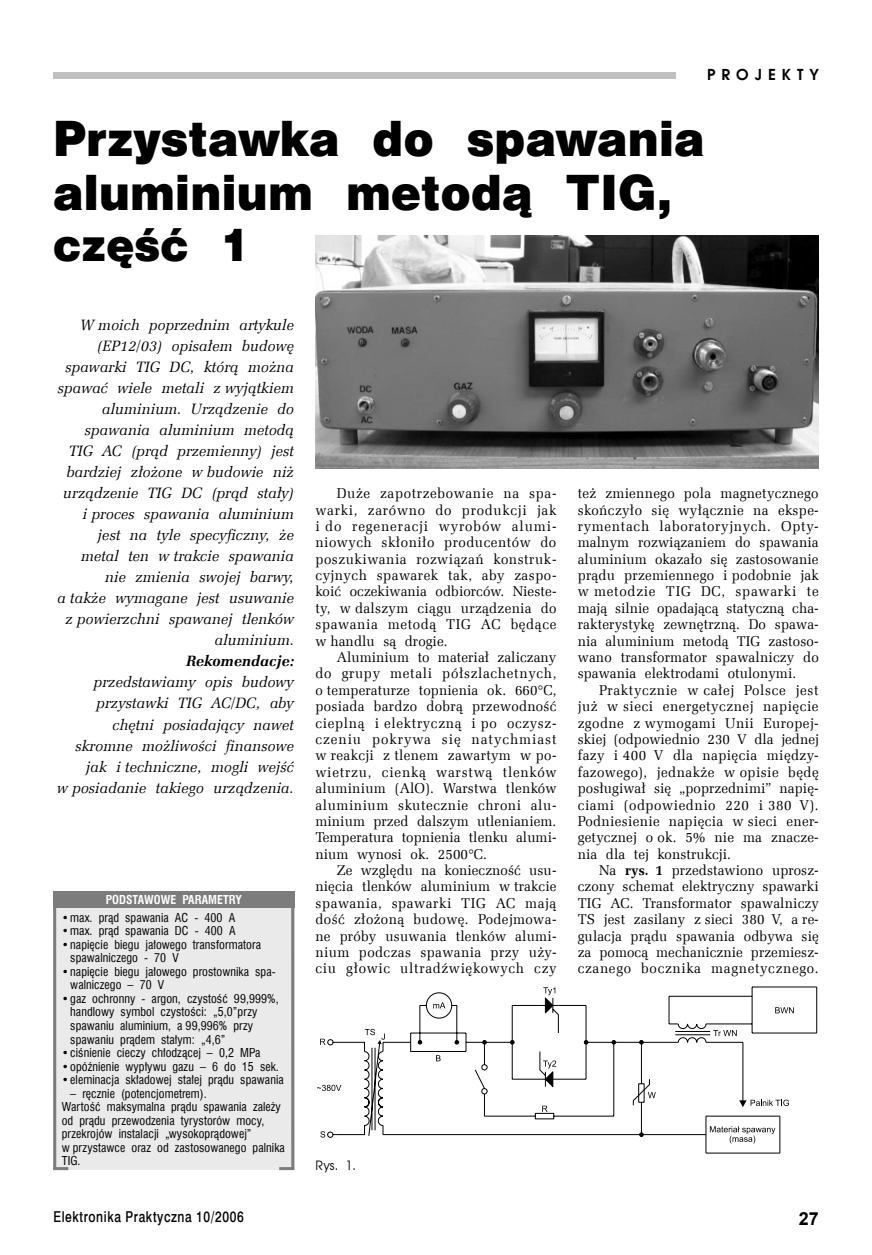
<style>
.page{position:relative;width:872px;height:1255px;background:#fff}
.page>*{position:absolute;margin:0;border:0;box-sizing:border-box;transform-origin:0 0}
.Tytul_glowny{font:45px/54px "Swis 721 Blk 2 EU";letter-spacing:.005em;color:#000}
.Tytul_glowny-2{font:42px "Swis 721 Blk 2 EU";letter-spacing:.005em;color:#000}
.pnstrony{font:700 18px "Arial";color:#000}
.DKursywa{font:italic 15px/21px "Zapf Ellipt EU";letter-spacing:.005em;color:#000;text-align:right}
.elekprakp{font:15px "Swis 721 Md EU";letter-spacing:.05em;color:#000;scale:.8 1}
.DKursywa-2{font:italic 700 15px "Zapf Ellipt EU";letter-spacing:.005em;color:#000}
.nagl{font:700 15px "Avalon";letter-spacing:.4em;color:#000}
.Body_text{font:14.25px/16.4px "Zapf Ellipt EU";letter-spacing:.015em;color:#000;text-align:justify;scale:.96 1}
.spis{font:12.75px "Avalon";color:#000;scale:.96 1}
.tabela{font:12px/13.5px "Swis 721 Cn EU";letter-spacing:.005em;color:#000}
.tabela-2{font:700 12px "Swis 721 Cn EU";letter-spacing:.005em;color:#fff}
.s1{font-weight:700}
</style>
<div class="page">
<div style="left:53px;top:72px;width:622px;height:7px;background:#c0c0c0"></div>
<div style="left:53px;top:907px;width:241px;height:262px;background:#eaeaea"></div>
<hr style="left:279px;top:1166px;width:15px;height:3px;background:#7c7c7c">
<hr style="left:291px;top:891px;width:3px;height:277px;background:#7c7c7c">
<hr style="left:53px;top:891px;width:3px;height:277px;background:#7c7c7c">
<hr style="left:53px;top:1166px;width:15px;height:3px;background:#7c7c7c">
<div style="left:53px;top:891px;width:241px;height:16px;background:#7c7c7c"></div>
<img style="left:315px;top:236px;width:503px;height:232px">
<hr style="left:779px;top:1116px;width:1px;height:36px;background:#000">
<hr style="left:705px;top:1116px;width:1px;height:36px;background:#000">
<hr style="left:816px;top:986px;width:1px;height:46px;background:#000">
<svg style="left:317px;top:987px;width:476px;height:156px"></svg>
<p class="nagl" style="left:707px;top:65px;width:113px">PROJEKTY</p>
<p class="Tytul_glowny" style="left:53px;top:116px;width:652px">Przystawka do spawania aluminium metodą TIG,</p>
<p class="Tytul_glowny-2" style="left:53px;top:216px;width:198px">część 1</p>
<p class="DKursywa" style="left:58px;top:315px;width:238px">W moich poprzednim artykule (EP12/03) opisałem budowę spawarki TIG DC, którą można spawać wiele metali z wyjątkiem aluminium. Urządzenie do spawania aluminium metodą<br>TIG AC (prąd przemienny) jest bardziej złożone w budowie niż urządzenie TIG DC (prąd stały) i proces spawania aluminium jest na tyle specyficzny, że metal ten w trakcie spawania nie zmienia swojej barwy,<br>a także wymagane jest usuwanie z powierzchni spawanej tlenków aluminium.</p>
<p class="DKursywa-2" style="left:186px;top:652px;width:109px">Rekomendacje:</p>
<p class="DKursywa" style="left:57px;top:672px;width:238px">przedstawiamy opis budowy przystawki TIG AC/DC, aby chętni posiadający nawet skromne możliwości finansowe jak i techniczne, mogli wejść<br>w posiadanie takiego urządzenia.</p>
<p class="tabela-2" style="left:106px;top:892px;width:138px">PODSTAWOWE PARAMETRY</p>
<p class="tabela" style="left:62px;top:910px;width:175px">• max. prąd spawania AC - 400 A</p>
<p class="tabela" style="left:62px;top:924px;width:175px">• max. prąd spawania DC - 400 A</p>
<p class="tabela" style="left:70px;top:937px;width:192px;text-indent:-9px">• napięcie biegu jałowego transformatora spawalniczego - 70 V</p>
<p class="tabela" style="left:70px;top:964px;width:207px;text-indent:-9px">• napięcie biegu jałowego prostownika spa&shy;walniczego – 70 V</p>
<p class="tabela" style="left:70px;top:991px;width:210px;text-indent:-9px">• gaz ochronny - argon, czystość 99,999%, handlowy symbol czystości: „5,0”przy spawaniu aluminium, a 99,996% przy spawaniu prądem stałym: „4,6”</p>
<p class="tabela" style="left:62px;top:1045px;width:200px">• ciśnienie cieczy chłodzącej – 0,2 MPa</p>
<p class="tabela" style="left:62px;top:1059px;width:219px">• opóźnienie wypływu gazu – 6 do 15 sek.</p>
<p class="tabela" style="left:62px;top:1072px;width:223px">• eleminacja składowej stałej prądu spawania</p>
<p class="tabela" style="left:70px;top:1086px;width:138px">– ręcznie (potencjometrem).</p>
<p class="tabela" style="left:62px;top:1099px;width:225px">Wartość maksymalna prądu spawania zależy od prądu przewodzenia tyrystorów mocy, przekrojów instalacji „wysokoprądowej”<br>w przystawce oraz od zastosowanego palnika TIG.</p>
<p class="Body_text" style="left:315px;top:485px;width:253px;text-indent:21px">Duże zapotrzebowanie na spa&shy;warki, zarówno do produkcji jak i do regeneracji wyrobów alumi&shy;niowych skłoniło producentów do poszukiwania rozwiązań konstruk&shy;cyjnych spawarek tak, aby zaspo&shy;koić oczekiwania odbiorców. Nieste&shy;ty, w dalszym ciągu urządzenia do spawania metodą TIG AC będące w handlu są drogie.</p>
<p class="Body_text" style="left:315px;top:649px;width:253px;text-indent:21px">Aluminium to materiał zaliczany do grupy metali półszlachetnych, o temperaturze topnienia ok. 660 C, posiada bardzo dobrą przewodność cieplną i elektryczną i po oczysz&shy;czeniu pokrywa się natychmiast w reakcji z tlenem zawartym w po&shy;wietrzu, cienką warstwą tlenków aluminium (AlO). Warstwa tlenków aluminium skutecznie chroni alu&shy;minium przed dalszym utlenianiem.<br>Temperatura topnienia tlenku alumi&shy;nium wynosi ok. 2500 C.</p>
<p class="Body_text" style="left:315px;top:862px;width:252px;text-indent:21px">Ze względu na konieczność usu&shy;nięcia tlenków aluminium w trakcie spawania, spawarki TIG AC mają dość złożoną budowę. Podejmowa&shy;ne próby usuwania tlenków alumi&shy;nium podczas spawania przy uży&shy;ciu głowic ultradźwiękowych czy</p>
<p class="spis" style="left:315px;top:1157px;width:44px">Rys. 1.</p>
<p class="Body_text" style="left:578px;top:485px;width:253px">też zmiennego pola magnetycznego skończyło się wyłącznie na ekspe&shy;rymentach laboratoryjnych. Opty&shy;malnym rozwiązaniem do spawania aluminium okazało się zastosowanie prądu przemiennego i podobnie jak w metodzie TIG DC, spawarki te mają silnie opadającą statyczną cha&shy;rakterystykę zewnętrzną. Do spawa&shy;nia aluminium metodą TIG zastoso&shy;wano transformator spawalniczy do spawania elektrodami otulonymi.</p>
<p class="Body_text" style="left:578px;top:682px;width:253px;text-indent:21px">Praktycznie w całej Polsce jest już w sieci energetycznej napięcie zgodne z wymogami Unii Europej&shy;skiej (odpowiednio 230 V dla jednej fazy i 400 V dla napięcia między&shy;fazowego), jednakże w opisie będę posługiwał się „poprzednimi” napię&shy;ciami (odpowiednio 220 i 380 V).<br>Podniesienie napięcia w sieci ener&shy;getycznej o ok. 5% nie ma znacze&shy;nia dla tej konstrukcji.</p>
<p class="Body_text" style="left:578px;top:862px;width:253px;text-indent:21px">Na <span class="s1">rys. 1</span> przedstawiono uprosz&shy;czony schemat elektryczny spawarki TIG AC. Transformator spawalniczy TS jest zasilany z sieci 380 V, a re&shy;gulacja prądu spawania odbywa się za pomocą mechanicznie przemiesz&shy;czanego bocznika magnetycznego.</p>
<p class="elekprakp" style="left:53px;top:1207px;width:239px">Elektronika Praktyczna 10/2006</p>
<p class="pnstrony" style="left:798px;top:1206px;width:22px">27</p>
</div>
